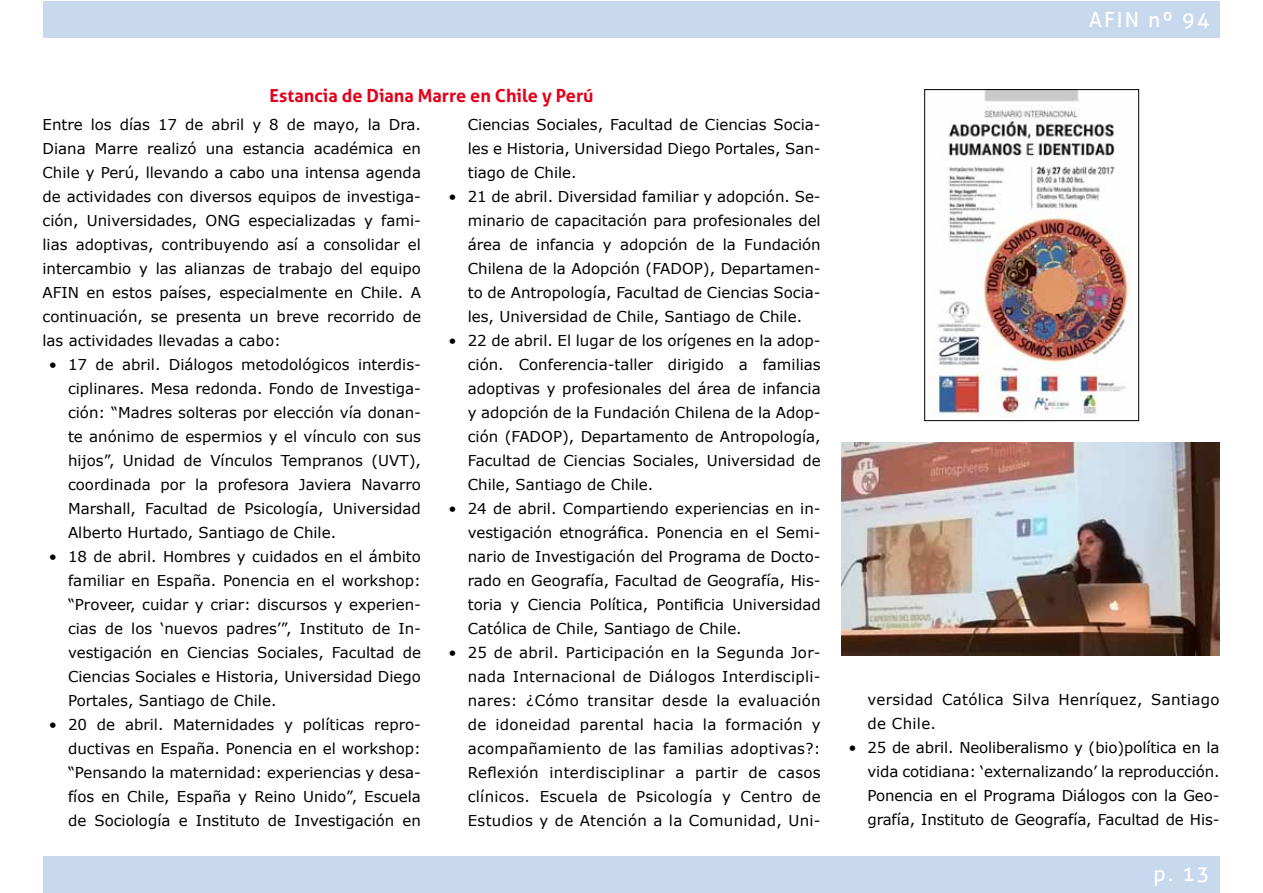
<style>
.page{position:relative;width:1263px;height:893px;background:#fff}
.page>*{position:absolute;margin:0;border:0;box-sizing:border-box;transform-origin:0 0}
.t1{font:21px "Aller";letter-spacing:.1em;color:#fff}
.t2{font:700 18px "Aller";color:#e2001a}
.t3{font:15px/24px "Verdana";color:#000;text-align:justify}
.t4{font:15px/24px "Verdana";letter-spacing:.02em;color:#000}
</style>
<div class="page">
<div style="left:43px;top:1px;width:1177px;height:37px;background:#c8d9ee"></div>
<div style="left:43px;top:856px;width:1177px;height:37px;background:#c8d9ee"></div>
<img style="left:933px;top:91px;width:198px;height:327px">
<div style="left:924px;top:89px;width:215px;height:332px;border:1px solid #000"></div>
<img style="left:842px;top:443px;width:377px;height:212px">
<p class="t2" style="left:270px;top:85px;width:325px">Estancia de Diana Marre en Chile y Perú</p>
<p class="t3" style="left:43px;top:113px;width:380px">Entre los días 17 de abril y 8 de mayo, la Dra.<br>Diana Marre realizó una estancia académica en Chile y Perú, llevando a cabo una intensa agenda de actividades con diversos equipos de investiga&shy;ción, Universidades, ONG especializadas y fami&shy;lias adoptivas, contribuyendo así a consolidar el intercambio y las alianzas de trabajo del equipo AFIN en estos países, especialmente en Chile. A continuación, se presenta un breve recorrido de las actividades llevadas a cabo:</p>
<p class="t3" style="left:68px;top:353px;width:354px;text-indent:-19px">• 17 de abril. Diálogos metodológicos interdis&shy;ciplinares. Mesa redonda. Fondo de Investiga&shy;ción: “Madres solteras por elección vía donan&shy;te anónimo de espermios y el vínculo con sus hijos”, Unidad de Vínculos Tempranos (UVT), coordinada por la profesora Javiera Navarro Marshall, Facultad de Psicología, Universidad Alberto Hurtado, Santiago de Chile.</p>
<p class="t3" style="left:68px;top:545px;width:354px;text-indent:-19px">• 18 de abril. Hombres y cuidados en el ámbito familiar en España. Ponencia en el workshop: “Proveer, cuidar y criar: discursos y experien&shy;cias de los ‘nuevos padres’”, Instituto de In&shy;vestigación en Ciencias Sociales, Facultad de Ciencias Sociales e Historia, Universidad Diego Portales, Santiago de Chile.</p>
<p class="t3" style="left:68px;top:713px;width:354px;text-indent:-19px">• 20 de abril. Maternidades y políticas repro&shy;ductivas en España. Ponencia en el workshop: “Pensando la maternidad: experiencias y desa&shy;fíos en Chile, España y Reino Unido”, Escuela de Sociología e Instituto de Investigación en</p>
<p class="t3" style="left:468px;top:113px;width:354px">Ciencias Sociales, Facultad de Ciencias Socia&shy;les e Historia, Universidad Diego Portales, San&shy;tiago de Chile.</p>
<p class="t3" style="left:468px;top:185px;width:354px;text-indent:-19px">• 21 de abril. Diversidad familiar y adopción. Se&shy;minario de capacitación para profesionales del área de infancia y adopción de la Fundación Chilena de la Adopción (FADOP), Departamen&shy;to de Antropología, Facultad de Ciencias Socia&shy;les, Universidad de Chile, Santiago de Chile.</p>
<p class="t3" style="left:468px;top:329px;width:354px;text-indent:-19px">• 22 de abril. El lugar de los orígenes en la adop&shy;ción. Conferencia-taller dirigido a familias adoptivas y profesionales del área de infancia y adopción de la Fundación Chilena de la Adop&shy;ción (FADOP), Departamento de Antropología, Facultad de Ciencias Sociales, Universidad de Chile, Santiago de Chile.</p>
<p class="t3" style="left:468px;top:497px;width:354px;text-indent:-19px">• 24 de abril. Compartiendo experiencias en in&shy;vestigación etnográfica. Ponencia en el Semi&shy;nario de Investigación del Programa de Docto&shy;rado en Geografía, Facultad de Geografía, His&shy;toria y Ciencia Política, Pontificia Universidad Católica de Chile, Santiago de Chile.</p>
<p class="t3" style="left:468px;top:641px;width:354px;text-indent:-19px">• 25 de abril. Participación en la Segunda Jor&shy;nada Internacional de Diálogos Interdiscipli&shy;nares: ¿Cómo transitar desde la evaluación de idoneidad parental hacia la formación y acompañamiento de las familias adoptivas?:<br>Reflexión interdisciplinar a partir de casos clínicos. Escuela de Psicología y Centro de Estudios y de Atención a la Comunidad, Uni-</p>
<h1 class="t1" style="left:1089px;top:7px;width:122px">AFIN nº 94</h1>
<p class="t4" style="left:867px;top:688px;width:354px">versidad Católica Silva Henríquez, Santiago de Chile.</p>
<p class="t3" style="left:867px;top:736px;width:354px;text-indent:-19px">• 25 de abril. Neoliberalismo y (bio)política en la vida cotidiana: ‘externalizando’ la reproducción.<br>Ponencia en el Programa Diálogos con la Geo&shy;grafía, Instituto de Geografía, Facultad de His-</p>
<h1 class="t1" style="left:1153px;top:861px;width:57px">p. 13</h1>
</div>
